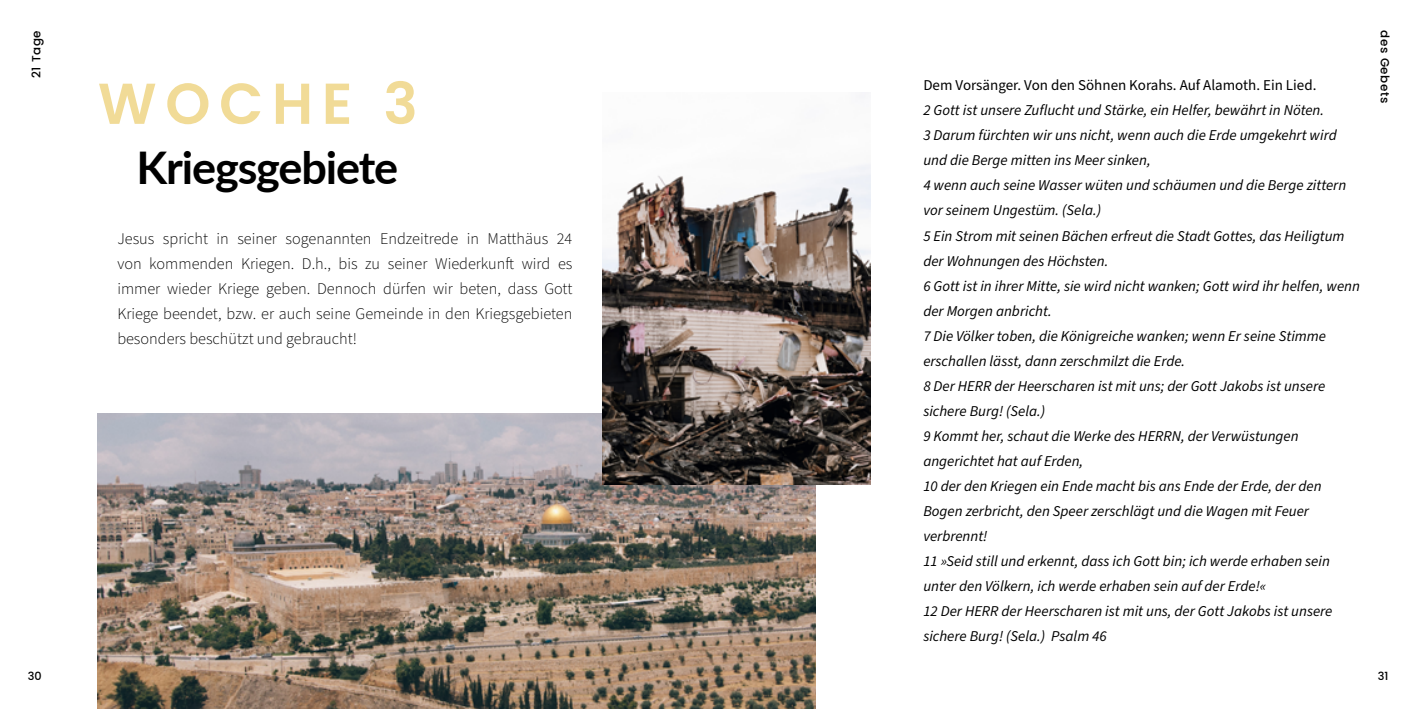
<style>
.page{position:relative;width:1418px;height:709px;background:#fff}
.page>*{position:absolute;margin:0;border:0;box-sizing:border-box;transform-origin:0 0}
.t1{font:600 57.5px "Poppins";letter-spacing:.15em;color:#f1db97}
.t2{font:700 45px "Lato";letter-spacing:-.025em;color:#000}
.t3{font:300 16.25px/25px "Source Sans Pro";color:#000;text-align:justify}
.t4{font:italic 15px/25px "Source Sans Pro";color:#000}
.t5{font:15px "Source Sans Pro";color:#000}
.t6{font:500 11.88px "Poppins";letter-spacing:.05em;color:#000}
.t7{font:500 11.25px "Poppins";color:#000}
</style>
<div class="page">
<img style="left:98px;top:413px;width:718px;height:296px">
<img style="left:602px;top:164px;width:268px;height:320px">
<p class="t6" style="left:30px;top:78px;width:49px;rotate:-90deg">21 Tage</p>
<p class="t7" style="left:28px;top:669px;width:15px">30</p>
<h1 class="t1" style="left:98px;top:70px;width:321px">WOCHE 3</h1>
<p class="t5" style="left:923px;top:75px;width:394px">Dem Vorsänger. Von den Söhnen Korahs. Auf Alamoth. Ein Lied.</p>
<p class="t4" style="left:923px;top:98px;width:438px">2 Gott ist unsere Zuflucht und Stärke, ein Helfer, bewährt in Nöten.<br>3 Darum fürchten wir uns nicht, wenn auch die Erde umgekehrt wird und die Berge mitten ins Meer sinken,<br>4 wenn auch seine Wasser wüten und schäumen und die Berge zittern vor seinem Ungestüm. (Sela.)<br>5 Ein Strom mit seinen Bächen erfreut die Stadt Gottes, das Heiligtum der Wohnungen des Höchsten.<br>6 Gott ist in ihrer Mitte, sie wird nicht wanken; Gott wird ihr helfen, wenn der Morgen anbricht.<br>7 Die Völker toben, die Königreiche wanken; wenn Er seine Stimme erschallen lässt, dann zerschmilzt die Erde.<br>8 Der HERR der Heerscharen ist mit uns; der Gott Jakobs ist unsere sichere Burg! (Sela.)<br>9 Kommt her, schaut die Werke des HERRN, der Verwüstungen angerichtet hat auf Erden,<br>10 der den Kriegen ein Ende macht bis ans Ende der Erde, der den Bogen zerbricht, den Speer zerschlägt und die Wagen mit Feuer verbrennt!<br>11 »Seid still und erkennt, dass ich Gott bin; ich werde erhaben sein unter den Völkern, ich werde erhaben sein auf der Erde!«<br>12 Der HERR der Heerscharen ist mit uns, der Gott Jakobs ist unsere sichere Burg! (Sela.) Psalm 46</p>
<h2 class="t2" style="left:136px;top:134px;width:263px">Kriegsgebiete</h2>
<p class="t3" style="left:117px;top:227px;width:456px">Jesus spricht in seiner sogenannten Endzeitrede in Matthäus 24 von kommenden Kriegen. D.h., bis zu seiner Wiederkunft wird es immer wieder Kriege geben. Dennoch dürfen wir beten, dass Gott Kriege beendet, bzw. er auch seine Gemeinde in den Kriegsgebieten besonders beschützt und gebraucht!</p>
<p class="t6" style="left:1391px;top:30px;width:74px;rotate:90deg">des Gebets</p>
<p class="t7" style="left:1377px;top:669px;width:12px">31</p>
</div>
